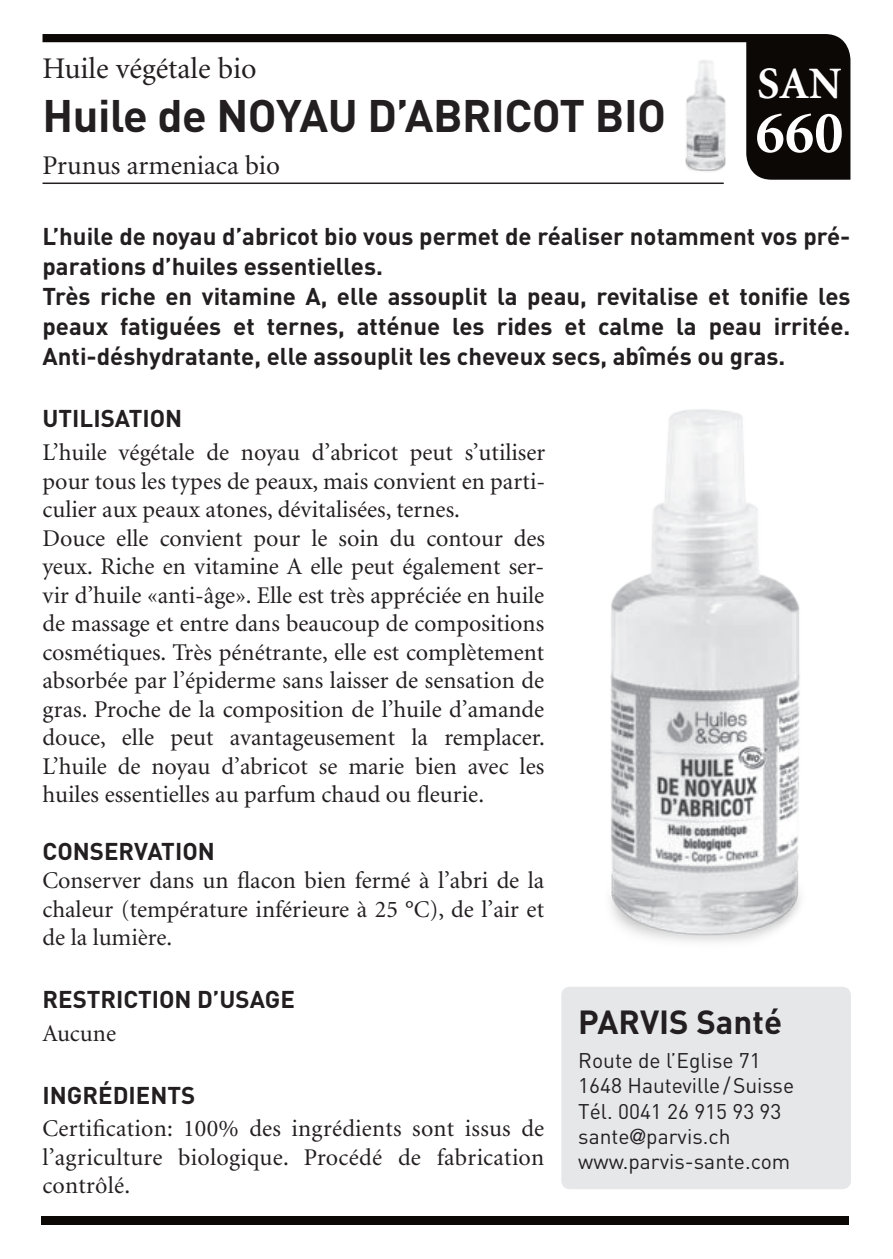
<style>
.page{position:relative;width:893px;height:1259px;background:#fff}
.page>*{position:absolute;margin:0;border:0;box-sizing:border-box;transform-origin:0 0}
.t1{font:700 60px "Minion";color:#fff}
.t2{font:700 45px "DIN";letter-spacing:-.01em;color:#231f20}
.t3{font:700 45px "Minion";color:#fff}
.t4{font:700 33px "DIN";color:#231f20}
.t5{font:30px "Minion";color:#231f20}
.t6{font:27px "Minion";color:#231f20}
.t7{font:24px/28.5px "Minion";color:#231f20;text-align:justify}
.t8{font:700 24px/30px "DIN";color:#231f20}
.t9{font:700 24px "DIN";letter-spacing:.025em;color:#231f20}
.t10{font:21px/25.2px "DIN";color:#231f20}
.s1{font-family:"Helvetica Neue"}
</style>
<div class="page">
<svg style="left:43px;top:34px;width:807px;height:146px"></svg>
<div style="left:41px;top:1216px;width:808px;height:9px;background:#0c0806"></div>
<div style="left:561px;top:986px;width:290px;height:203px;background:#e6e7e9;border-radius:9px"></div>
<hr style="left:43px;top:182px;width:681px;height:2px;background:#231f20">
<img style="left:610px;top:409px;width:191px;height:533px">
<img style="left:675px;top:53px;width:57px;height:121px">
<p class="t5" style="left:43px;top:54px;width:216px">Huile végétale bio</p>
<h2 class="t2" style="left:43px;top:86px;width:625px">Huile de NOYAU D’ABRICOT BIO</h2>
<p class="t6" style="left:43px;top:152px;width:239px">Prunus armeniaca bio</p>
<h2 class="t3" style="left:757px;top:61px;width:86px">SAN</h2>
<h1 class="t1" style="left:755px;top:102px;width:90px">660</h1>
<p class="t8" style="left:43px;top:220px;width:809px">L’huile de noyau d’abricot bio vous permet de réaliser notamment vos pré&shy;parations d’huiles essentielles.<br>Très riche en vitamine A, elle assouplit la peau, revitalise et tonifie les peaux fatiguées et ternes, atténue les rides et calme la peau irritée.<br>Anti-déshydratante, elle assouplit les cheveux secs, abîmés ou gras.</p>
<p class="t8" style="left:43px;top:403px;width:141px">UTILISATION</p>
<p class="t7" style="left:43px;top:439px;width:504px;text-align:left">L’huile végétale de noyau d’abricot peut s’utiliser pour tous les types de peaux, mais convient en parti&shy;culier aux peaux atones, dévitalisées, ternes.<br>Douce elle convient pour le soin du contour des yeux. Riche en vitamine A elle peut également ser&shy;vir d’huile «anti-âge». Elle est très appréciée en huile de massage et entre dans beaucoup de compositions cosmétiques. Très pénétrante, elle est complètement absorbée par l’épiderme sans laisser de sensation de gras. Proche de la composition de l’huile d’amande douce, elle peut avantageusement la remplacer.<br>L’huile de noyau d’abricot se marie bien avec les huiles essentielles au parfum chaud ou fleurie.</p>
<p class="t9" style="left:43px;top:835px;width:119px">CONservation</p>
<p class="t7" style="left:43px;top:867px;width:503px">Conserver dans un flacon bien fermé à l’abri de la chaleur (température inférieure à 25 °C), de l’air et de la lumière.</p>
<p class="t8" style="left:43px;top:983px;width:251px">RESTRICTION D’USAGE</p>
<p class="t7" style="left:43px;top:1019px;width:75px">Aucune</p>
<p class="t8" style="left:43px;top:1079px;width:154px">INGRéDIENTS</p>
<p class="t7" style="left:43px;top:1115px;width:503px">Certification: 100% des ingrédients sont issus de l’agriculture biologique. Procédé de fabrication contrôlé.</p>
<h3 class="t4" style="left:578px;top:1001px;width:205px">Parvis Santé</h3>
<p class="t10" style="left:578px;top:1047px;width:217px">Route de l’Eglise 71<br>1648 Hauteville/Suisse<br>Tél. 0041 26 915 93 93 sante<span class="s1">@</span>parvis.ch www.parvis-sante.com</p>
</div>
